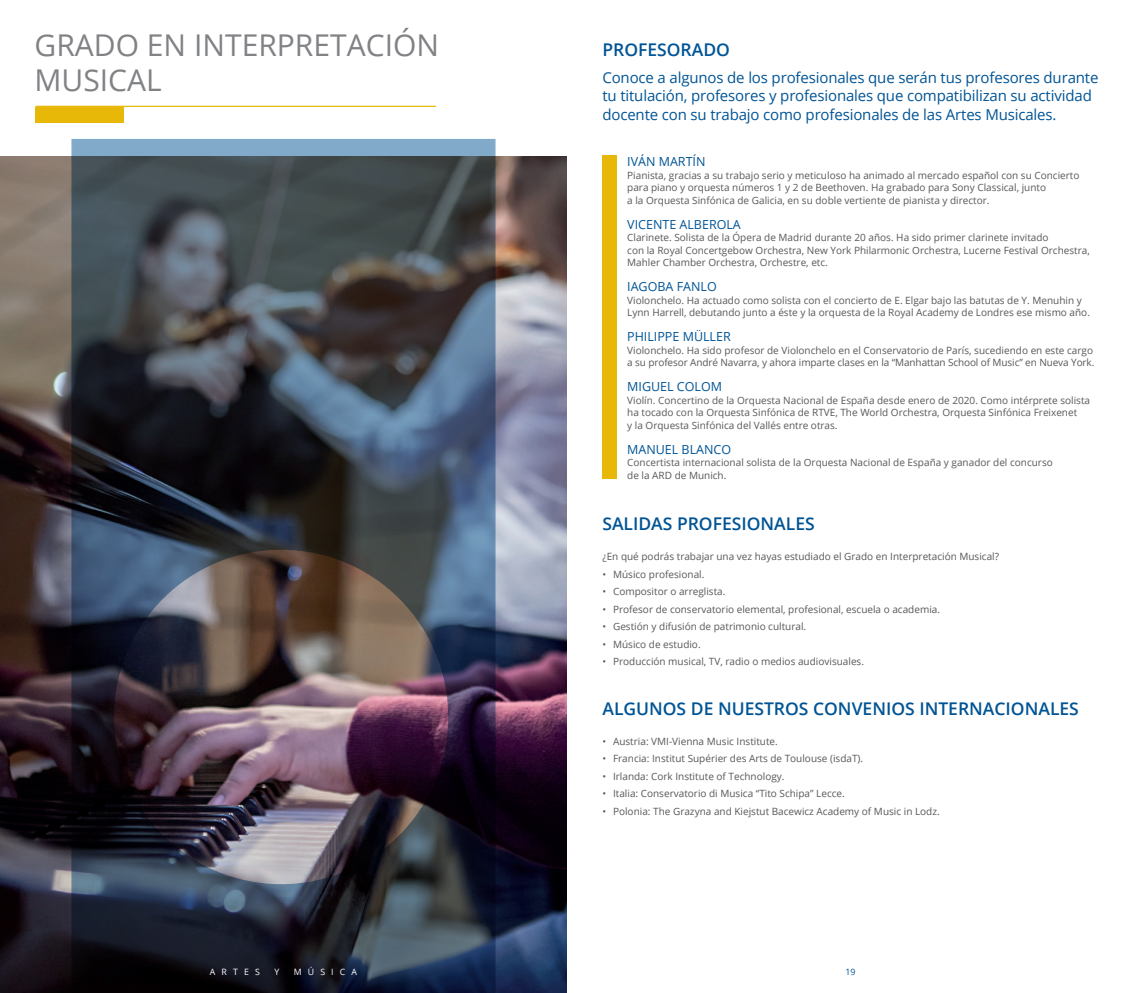
<style>
.page{position:relative;width:1134px;height:993px;background:#fff}
.page>*{position:absolute;margin:0;border:0;box-sizing:border-box;transform-origin:0 0}
.t1{font:30px/35px "Open Sans";color:#808285}
.t2{font:600 17.5px "Open Sans";color:#005495}
.t3{font:15px/18px "Open Sans";letter-spacing:-.01em;color:#005495}
.t4{font:12.5px "Open Sans";color:#005495}
.t5{font:10px/12.5px "Open Sans";color:#57585a}
.t6{font:8.75px "Open Sans";letter-spacing:.7em;color:#fff}
.t7{font:8.75px "Open Sans";color:#005495}
</style>
<div class="page">
<img style="left:0;top:156px;width:567px;height:836px">
<div style="left:35px;top:107px;width:89px;height:16px;background:#e8b809"></div>
<hr style="left:35px;top:106px;width:401px;height:1px;background:#e8b809">
<div style="left:602px;top:156px;width:15px;height:322px;background:#e8b809"></div>
<img style="left:71px;top:138px;width:425px;height:854px">
<p class="t1" style="left:35px;top:27px;width:406px">GRADO EN INTERPRETACIÓN<br>MUSICAL</p>
<p class="t6" style="left:210px;top:965px;width:51px">ARTES</p>
<p class="t6" style="left:274px;top:965px;width:6px">Y</p>
<p class="t6" style="left:294px;top:965px;width:65px">MÚSICA</p>
<p class="t2" style="left:602px;top:38px;width:129px">PROFESORADO</p>
<p class="t3" style="left:602px;top:69px;width:497px">Conoce a algunos de los profesionales que serán tus profesores durante tu titulación, profesores y profesionales que compatibilizan su actividad docente con su trabajo como profesionales de las Artes Musicales.</p>
<p class="t4" style="left:627px;top:153px;width:80px">IVÁN MARTÍN</p>
<p class="t5" style="left:627px;top:168px;width:454px">Pianista, gracias a su trabajo serio y meticuloso ha animado al mercado español con su Concierto para piano y orquesta números 1 y 2 de Beethoven. Ha grabado para Sony Classical, junto<br>a la Orquesta Sinfónica de Galicia, en su doble vertiente de pianista y director.</p>
<p class="t4" style="left:627px;top:215px;width:115px">VICENTE ALBEROLA</p>
<p class="t5" style="left:627px;top:231px;width:464px">Clarinete. Solista de la Ópera de Madrid durante 20 años. Ha sido primer clarinete invitado<br>con la Royal Concertgebow Orchestra, New York Philarmonic Orchestra, Lucerne Festival Orchestra,<br>Mahler Chamber Orchestra, Orchestre, etc.</p>
<p class="t4" style="left:627px;top:278px;width:91px">IAGOBA FANLO</p>
<p class="t5" style="left:627px;top:293px;width:464px">Violonchelo. Ha actuado como solista con el concierto de E. Elgar bajo las batutas de Y. Menuhin y<br>Lynn Harrell, debutando junto a éste y la orquesta de la Royal Academy de Londres ese mismo año.</p>
<p class="t4" style="left:627px;top:328px;width:105px">PHILIPPE MÜLLER</p>
<p class="t5" style="left:627px;top:343px;width:469px">Violonchelo. Ha sido profesor de Violonchelo en el Conservatorio de París, sucediendo en este cargo a su profesor André Navarra, y ahora imparte clases en la “Manhattan School of Music” en Nueva York.</p>
<p class="t4" style="left:627px;top:378px;width:96px">MIGUEL COLOM</p>
<p class="t5" style="left:627px;top:393px;width:464px">Violín. Concertino de la Orquesta Nacional de España desde enero de 2020. Como intérprete solista ha tocado con la Orquesta Sinfónica de RTVE, The World Orchestra, Orquesta Sinfónica Freixenet<br>y la Orquesta Sinfónica del Vallés entre otras.</p>
<p class="t4" style="left:627px;top:440px;width:105px">MANUEL BLANCO</p>
<p class="t5" style="left:627px;top:456px;width:427px">Concertista internacional solista de la Orquesta Nacional de España y ganador del concurso de la ARD de Munich.</p>
<p class="t2" style="left:602px;top:511px;width:214px">SALIDAS PROFESIONALES</p>
<p class="t5" style="left:602px;top:550px;width:398px">¿En qué podrás trabajar una vez hayas estudiado el Grado en Interpretación Musical?</p>
<p class="t5" style="left:602px;top:567px;width:103px">• Músico profesional.</p>
<p class="t5" style="left:602px;top:585px;width:125px">• Compositor o arreglista.</p>
<p class="t5" style="left:602px;top:602px;width:339px">• Profesor de conservatorio elemental, profesional, escuela o academia.</p>
<p class="t5" style="left:602px;top:620px;width:205px">• Gestión y difusión de patrimonio cultural.</p>
<p class="t5" style="left:602px;top:637px;width:100px">• Músico de estudio.</p>
<p class="t5" style="left:602px;top:655px;width:263px">• Producción musical, TV, radio o medios audiovisuales.</p>
<p class="t2" style="left:602px;top:696px;width:478px">ALGUNOS DE NUESTROS CONVENIOS INTERNACIONALES</p>
<p class="t5" style="left:602px;top:734px;width:177px">• Austria: VMI-Vienna Music Institute.</p>
<p class="t5" style="left:602px;top:751px;width:262px">• Francia: Institut Supérier des Arts de Toulouse (isdaT).</p>
<p class="t5" style="left:602px;top:769px;width:184px">• Irlanda: Cork Institute of Technology.</p>
<p class="t5" style="left:602px;top:786px;width:244px">• Italia: Conservatorio di Musica “Tito Schipa” Lecce.</p>
<p class="t5" style="left:602px;top:804px;width:339px">• Polonia: The Grazyna and Kiejstut Bacewicz Academy of Music in Lodz.</p>
<p class="t7" style="left:845px;top:965px;width:12px">19</p>
</div>
